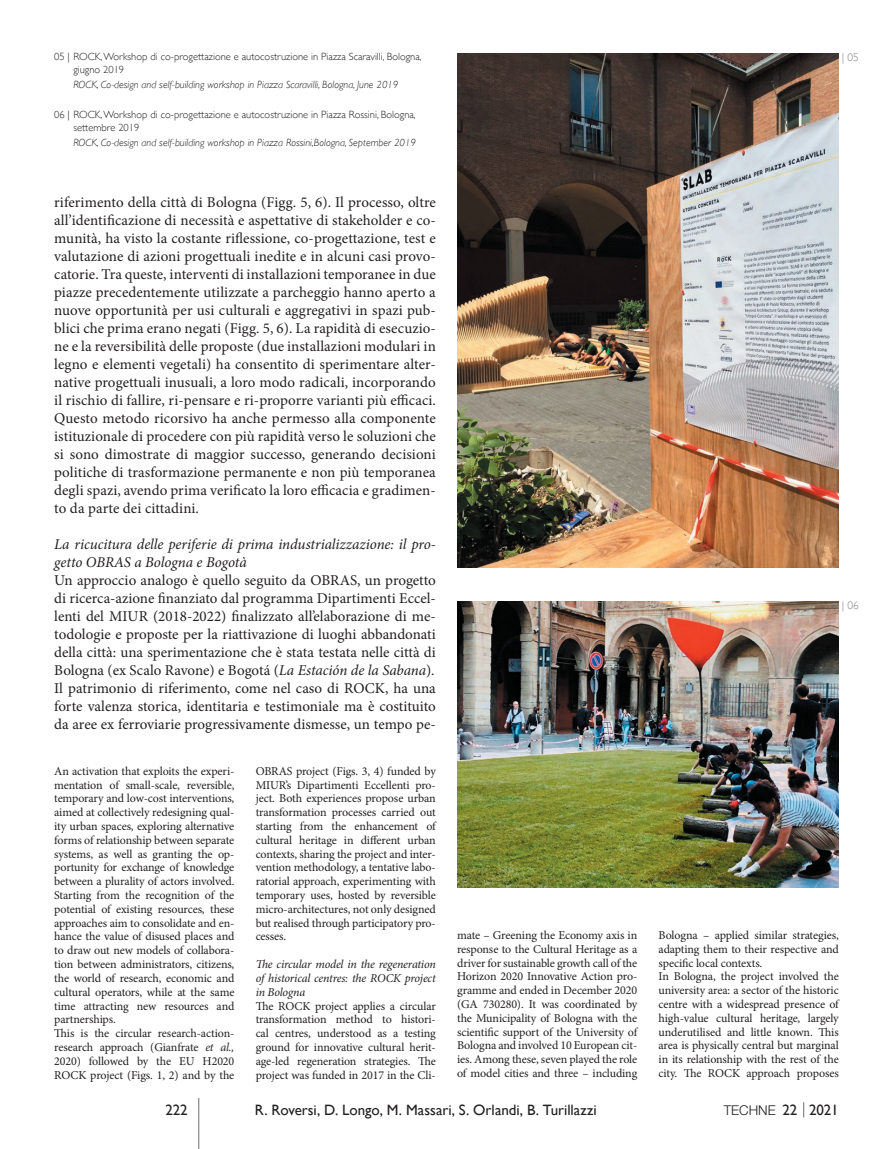
<style>
.page{position:relative;width:893px;height:1149px;background:#fff}
.page>*{position:absolute;margin:0;border:0;box-sizing:border-box;transform-origin:0 0}
.t1{font:15px/18px "Minion Pro";color:#231f20;text-align:justify}
.t2{font:italic 15px/18px "Minion Pro";letter-spacing:-.005em;color:#231f20}
.t3{font:15px "Gill Sans";color:#231f20}
.t4{font:300 13.5px "Helvetica Neue LT Std";color:#231f20}
.t5{font:12px/13.8px "Minion Pro";letter-spacing:-.01em;color:#231f20;text-align:justify}
.t6{font:italic 12px/13.8px "Minion Pro";letter-spacing:-.02em;color:#231f20;text-align:justify}
.t7{font:300 11.25px "Gill Sans";color:#808285}
.t8{font:300 10.5px/12.8px "Gill Sans";color:#231f20}
.t9{font:italic 300 10.5px "Gill Sans";color:#231f20}
.s1{font-style:italic}
.s2{font-family:"Gill Sans";font-weight:400;font-size:15px}
</style>
<div class="page">
<svg style="left:803px;top:1102px;width:1px;height:14px"></svg>
<hr style="left:198px;top:1097px;width:1px;height:51px;background:#6c6d70">
<img style="left:457px;top:53px;width:382px;height:514px">
<img style="left:457px;top:601px;width:382px;height:286px">
<p class="t8" style="left:73px;top:50px;width:350px;text-indent:-19px">05 | ROCK, Workshop di co-progettazione e autocostruzione in Piazza Scaravilli, Bologna, giugno 2019</p>
<p class="t9" style="left:73px;top:79px;width:327px">ROCK, Co-design and self-building workshop in Piazza Scaravilli, Bologna, June 2019</p>
<p class="t8" style="left:73px;top:107px;width:344px;text-indent:-19px">06 | ROCK, Workshop di co-progettazione e autocostruzione in Piazza Rossini, Bologna, settembre 2019</p>
<p class="t9" style="left:73px;top:136px;width:344px">ROCK, Co-design and self-building workshop in Piazza Rossini,Bologna, September 2019</p>
<p class="t1" style="left:54px;top:193px;width:383px">riferimento della città di Bologna (Figg. 5, 6). Il processo, oltre all’identificazione di necessità e aspettative di stakeholder e co&shy;munità, ha visto la costante riflessione, co-progettazione, test e valutazione di azioni progettuali inedite e in alcuni casi provo&shy;catorie. Tra queste, interventi di installazioni temporanee in due piazze precedentemente utilizzate a parcheggio hanno aperto a nuove opportunità per usi culturali e aggregativi in spazi pub&shy;blici che prima erano negati (Figg. 5, 6). La rapidità di esecuzio&shy;ne e la reversibilità delle proposte (due installazioni modulari in legno e elementi vegetali) ha consentito di sperimentare alter&shy;native progettuali inusuali, a loro modo radicali, incorporando il rischio di fallire, ri-pensare e ri-proporre varianti più efficaci.<br>Questo metodo ricorsivo ha anche permesso alla componente istituzionale di procedere con più rapidità verso le soluzioni che si sono dimostrate di maggior successo, generando decisioni politiche di trasformazione permanente e non più temporanea degli spazi, avendo prima verificato la loro efficacia e gradimen&shy;to da parte dei cittadini.</p>
<p class="t2" style="left:54px;top:535px;width:383px">La ricucitura delle periferie di prima industrializzazione: il pro&shy;getto OBRAS a Bologna e Bogotà</p>
<p class="t1" style="left:54px;top:571px;width:383px">Un approccio analogo è quello seguito da OBRAS, un progetto di ricerca-azione finanziato dal programma Dipartimenti Eccel&shy;lenti del MIUR (2018-2022) finalizzato all’elaborazione di me&shy;todologie e proposte per la riattivazione di luoghi abbandonati della città: una sperimentazione che è stata testata nelle città di Bologna (ex Scalo Ravone) e Bogotá (<span class="s1">La Estación de la Sabana</span>).<br>Il patrimonio di riferimento, come nel caso di ROCK, ha una forte valenza storica, identitaria e testimoniale ma è costituito da aree ex ferroviarie progressivamente dismesse, un tempo pe-</p>
<p class="t5" style="left:54px;top:763px;width:182px;text-align:left">An activation that exploits the experi&shy;mentation of small-scale, reversible, temporary and low-cost interventions, aimed at collectively redesigning qual&shy;ity urban spaces, exploring alternative forms of relationship between separate systems, as well as granting the op&shy;portunity for exchange of knowledge between a plurality of actors involved.<br>Starting from the recognition of the potential of existing resources, these approaches aim to consolidate and en&shy;hance the value of disused places and to draw out new models of collabora&shy;tion between administrators, citizens, the world of research, economic and cultural operators, while at the same time attracting new resources and partnerships.<br>This is the circular research-action&shy;research approach (Gianfrate <span class="s1">et al., </span>2020) followed by the EU H2020<br>ROCK project (Figs. 1, 2) and by the</p>
<p class="t5" style="left:256px;top:763px;width:182px">OBRAS project (Figs. 3, 4) funded by MIUR’s Dipartimenti Eccellenti pro&shy;ject. Both experiences propose urban transformation processes carried out starting from the enhancement of cultural heritage in different urban contexts, sharing the project and inter&shy;vention methodology, a tentative labo&shy;ratorial approach, experimenting with temporary uses, hosted by reversible micro-architectures, not only designed but realised through participatory pro&shy;cesses.</p>
<p class="t6" style="left:256px;top:957px;width:182px">The circular model in the regeneration of historical centres: the ROCK project in Bologna</p>
<p class="t5" style="left:256px;top:998px;width:182px">The ROCK project applies a circular transformation method to histori&shy;cal centres, understood as a testing ground for innovative cultural herit&shy;age-led regeneration strategies. The project was funded in 2017 in the Cli-</p>
<p class="t7" style="left:842px;top:48px;width:18px">| 05</p>
<p class="t7" style="left:842px;top:596px;width:18px">| 06</p>
<p class="t5" style="left:457px;top:928px;width:182px">mate – Greening the Economy axis in response to the Cultural Heritage as a driver for sustainable growth call of the Horizon 2020 Innovative Action pro&shy;gramme and ended in December 2020 (GA 730280). It was coordinated by the Municipality of Bologna with the scientific support of the University of Bologna and involved 10 European cit&shy;ies. Among these, seven played the role of model cities and three – including</p>
<p class="t5" style="left:659px;top:928px;width:182px;text-align:left">Bologna – applied similar strategies, adapting them to their respective and specific local contexts.<br>In Bologna, the project involved the university area: a sector of the historic centre with a widespread presence of high-value cultural heritage, largely underutilised and little known. This area is physically central but marginal in its relationship with the rest of the city. The ROCK approach proposes</p>
<p class="t3" style="left:166px;top:1100px;width:24px">222</p>
<p class="t3" style="left:255px;top:1100px;width:343px">R. Roversi, D. Longo, M. Massari, S. Orlandi, B. Turillazzi</p>
<p class="t4" style="left:724px;top:1101px;width:117px">TECHNE <span class="s2">22 2021</span></p>
</div>
